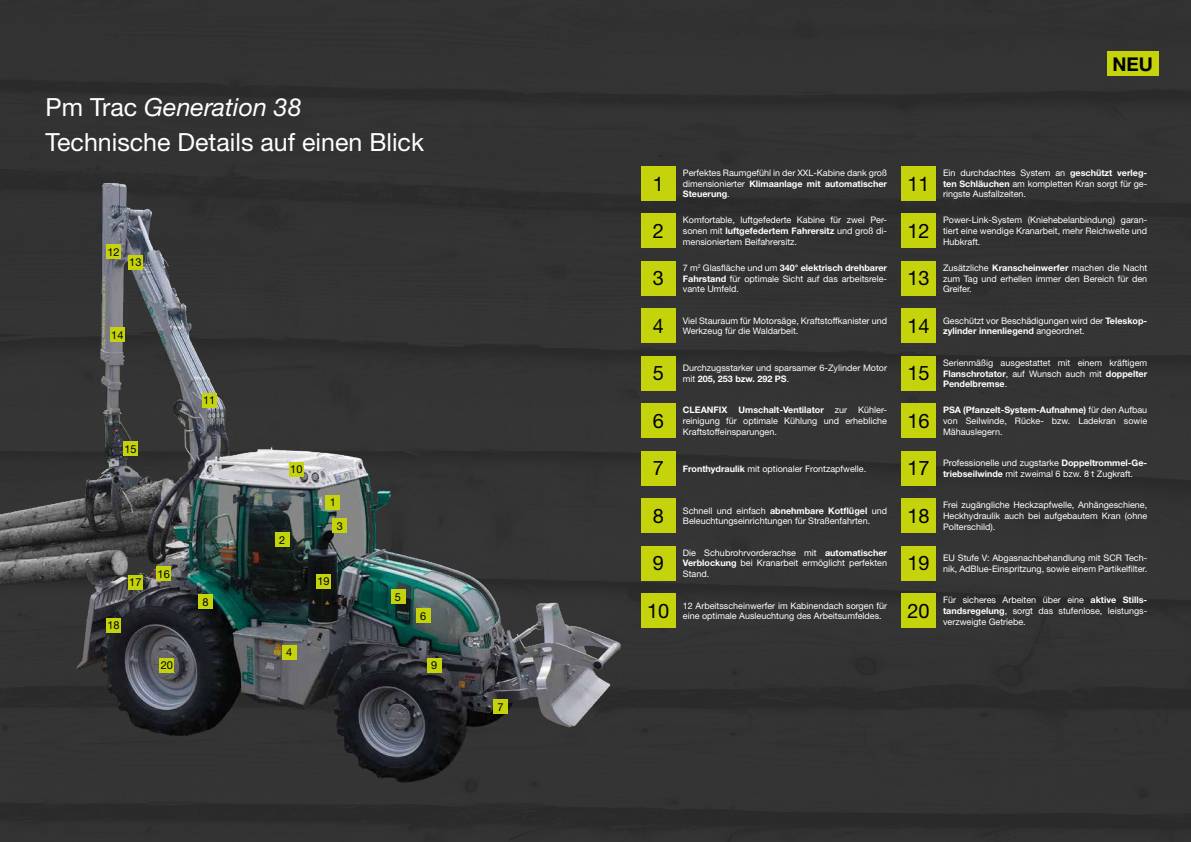
<style>
.page{position:relative;width:1191px;height:842px;background:#333}
.page>*{position:absolute;margin:0;border:0;box-sizing:border-box;transform-origin:0 0}
.t1{font:25px/35px "Helvetica Neue LT Pro";color:#fff}
.t2{font:20px "Helvetica Neue LT Pro";color:#000}
.t3{font:700 19px "Helvetica Neue LT Pro";color:#000}
.t4{font:11px "Helvetica Neue LT Pro";color:#000}
.t5{font:9px/10.8px "Helvetica Neue LT Pro";color:#fff;text-align:justify}
.s1{font-style:italic}
.s2{font-weight:700}
</style>
<div class="page">
<img style="left:0;top:171px;width:642px;height:620px">
<div style="left:1106px;top:51px;width:52px;height:25px;background:#c5d30d"></div>
<div style="left:641px;top:166px;width:34px;height:35px;background:#c5d30d"></div>
<div style="left:641px;top:214px;width:34px;height:34px;background:#c5d30d"></div>
<div style="left:641px;top:261px;width:34px;height:35px;background:#c5d30d"></div>
<div style="left:641px;top:309px;width:34px;height:34px;background:#c5d30d"></div>
<div style="left:641px;top:356px;width:34px;height:34px;background:#c5d30d"></div>
<div style="left:641px;top:404px;width:34px;height:34px;background:#c5d30d"></div>
<div style="left:641px;top:451px;width:34px;height:34px;background:#c5d30d"></div>
<div style="left:641px;top:498px;width:34px;height:35px;background:#c5d30d"></div>
<div style="left:641px;top:546px;width:34px;height:34px;background:#c5d30d"></div>
<div style="left:641px;top:593px;width:34px;height:35px;background:#c5d30d"></div>
<div style="left:901px;top:166px;width:34px;height:35px;background:#c5d30d"></div>
<div style="left:901px;top:214px;width:34px;height:34px;background:#c5d30d"></div>
<div style="left:901px;top:261px;width:34px;height:35px;background:#c5d30d"></div>
<div style="left:901px;top:309px;width:34px;height:34px;background:#c5d30d"></div>
<div style="left:901px;top:356px;width:34px;height:34px;background:#c5d30d"></div>
<div style="left:901px;top:404px;width:34px;height:34px;background:#c5d30d"></div>
<div style="left:901px;top:451px;width:34px;height:34px;background:#c5d30d"></div>
<div style="left:901px;top:498px;width:34px;height:35px;background:#c5d30d"></div>
<div style="left:901px;top:546px;width:34px;height:34px;background:#c5d30d"></div>
<div style="left:901px;top:593px;width:34px;height:35px;background:#c5d30d"></div>
<div style="left:326px;top:495px;width:14px;height:14px;background:#c5d30d"></div>
<div style="left:416px;top:609px;width:14px;height:14px;background:#c5d30d"></div>
<div style="left:157px;top:567px;width:14px;height:14px;background:#c5d30d"></div>
<div style="left:275px;top:533px;width:14px;height:14px;background:#c5d30d"></div>
<div style="left:493px;top:700px;width:15px;height:14px;background:#c5d30d"></div>
<div style="left:128px;top:575px;width:14px;height:14px;background:#c5d30d"></div>
<div style="left:106px;top:245px;width:15px;height:14px;background:#c5d30d"></div>
<div style="left:333px;top:519px;width:14px;height:14px;background:#c5d30d"></div>
<div style="left:198px;top:595px;width:14px;height:14px;background:#c5d30d"></div>
<div style="left:106px;top:618px;width:15px;height:14px;background:#c5d30d"></div>
<div style="left:282px;top:645px;width:14px;height:14px;background:#c5d30d"></div>
<div style="left:427px;top:658px;width:14px;height:14px;background:#c5d30d"></div>
<div style="left:316px;top:574px;width:14px;height:14px;background:#c5d30d"></div>
<div style="left:289px;top:462px;width:14px;height:15px;background:#c5d30d"></div>
<div style="left:160px;top:658px;width:14px;height:14px;background:#c5d30d"></div>
<div style="left:202px;top:393px;width:14px;height:14px;background:#c5d30d"></div>
<div style="left:128px;top:255px;width:14px;height:14px;background:#c5d30d"></div>
<div style="left:110px;top:328px;width:14px;height:14px;background:#c5d30d"></div>
<div style="left:391px;top:589px;width:14px;height:15px;background:#c5d30d"></div>
<div style="left:124px;top:442px;width:14px;height:14px;background:#c5d30d"></div>
<h1 class="t1" style="left:46px;top:89px;width:380px">Pm Trac <span class="s1">Generation 38<br></span>Technische Details auf einen Blick</h1>
<p class="t4" style="left:107px;top:245px;width:14px">12</p>
<p class="t4" style="left:129px;top:255px;width:14px">13</p>
<p class="t4" style="left:111px;top:328px;width:14px">14</p>
<p class="t4" style="left:124px;top:442px;width:14px">15</p>
<p class="t4" style="left:203px;top:393px;width:14px">11</p>
<p class="t4" style="left:129px;top:576px;width:14px">17</p>
<p class="t4" style="left:107px;top:618px;width:14px">18</p>
<p class="t4" style="left:158px;top:567px;width:14px">16</p>
<p class="t4" style="left:161px;top:658px;width:14px">20</p>
<p class="t4" style="left:202px;top:595px;width:8px">8</p>
<p class="t4" style="left:290px;top:463px;width:14px">10</p>
<p class="t4" style="left:279px;top:533px;width:8px">2</p>
<p class="t4" style="left:330px;top:495px;width:8px">1</p>
<p class="t4" style="left:337px;top:519px;width:8px">3</p>
<p class="t4" style="left:317px;top:574px;width:14px">19</p>
<p class="t4" style="left:286px;top:646px;width:8px">4</p>
<p class="t4" style="left:395px;top:590px;width:8px">5</p>
<p class="t4" style="left:420px;top:609px;width:8px">6</p>
<p class="t4" style="left:431px;top:659px;width:8px">9</p>
<p class="t4" style="left:497px;top:700px;width:8px">7</p>
<h3 class="t3" style="left:1112px;top:52px;width:42px">NEU</h3>
<h2 class="t2" style="left:652px;top:171px;width:13px">1</h2>
<h2 class="t2" style="left:652px;top:219px;width:13px">2</h2>
<h2 class="t2" style="left:652px;top:266px;width:13px">3</h2>
<h2 class="t2" style="left:652px;top:313px;width:13px">4</h2>
<h2 class="t2" style="left:652px;top:361px;width:13px">5</h2>
<h2 class="t2" style="left:652px;top:408px;width:13px">6</h2>
<h2 class="t2" style="left:652px;top:456px;width:13px">7</h2>
<h2 class="t2" style="left:652px;top:503px;width:13px">8</h2>
<h2 class="t2" style="left:652px;top:551px;width:13px">9</h2>
<h2 class="t2" style="left:647px;top:598px;width:24px">10</h2>
<p class="t5" style="left:683px;top:167px;width:206px">Perfektes Raumgefühl in der XXL-Kabine dank groß dimensionierter <span class="s2">Klimaanlage mit automatischer Steuerung</span>.</p>
<p class="t5" style="left:683px;top:214px;width:206px">Komfortable, luftgefederte Kabine für zwei Per&shy;sonen mit <span class="s2">luftgefedertem Fahrersitz</span> und groß di&shy;mensioniertem Beifahrersitz.</p>
<p class="t5" style="left:683px;top:262px;width:206px">7 m<sup>2</sup> Glasfläche und um <span class="s2">340° elektrisch drehbarer Fahrstand</span> für optimale Sicht auf das arbeitsrele&shy;vante Umfeld.</p>
<p class="t5" style="left:683px;top:315px;width:206px">Viel Stauraum für Motorsäge, Kraftstoffkanister und<br>Werkzeug für die Waldarbeit.</p>
<p class="t5" style="left:683px;top:362px;width:206px">Durchzugsstarker und sparsamer 6-Zylinder Motor mit <span class="s2">205, 253 bzw. 292 PS</span>.</p>
<p class="t5" style="left:683px;top:404px;width:206px"><span class="s2">CLEANFIX Umschalt-Ventilator</span> zur Kühler&shy;reinigung für optimale Kühlung und erhebliche Kraftstoffeinsparungen.</p>
<p class="t5" style="left:683px;top:463px;width:185px"><span class="s2">Fronthydraulik</span> mit optionaler Frontzapfwelle.</p>
<p class="t5" style="left:683px;top:505px;width:206px">Schnell und einfach <span class="s2">abnehmbare Kotflügel</span> und<br>Beleuchtungseinrichtungen für Straßenfahrten.</p>
<p class="t5" style="left:683px;top:547px;width:206px">Die Schubrohrvorderachse mit <span class="s2">automatischer Verblockung</span> bei Kranarbeit ermöglicht perfekten Stand.</p>
<p class="t5" style="left:683px;top:600px;width:206px">12 Arbeitsscheinwerfer im Kabinendach sorgen für eine optimale Ausleuchtung des Arbeitsumfeldes.</p>
<h2 class="t2" style="left:907px;top:171px;width:24px">11</h2>
<h2 class="t2" style="left:907px;top:219px;width:24px">12</h2>
<h2 class="t2" style="left:907px;top:266px;width:24px">13</h2>
<h2 class="t2" style="left:907px;top:313px;width:24px">14</h2>
<h2 class="t2" style="left:907px;top:361px;width:24px">15</h2>
<h2 class="t2" style="left:907px;top:408px;width:24px">16</h2>
<h2 class="t2" style="left:907px;top:456px;width:24px">17</h2>
<h2 class="t2" style="left:907px;top:503px;width:24px">18</h2>
<h2 class="t2" style="left:907px;top:551px;width:24px">19</h2>
<h2 class="t2" style="left:907px;top:598px;width:24px">20</h2>
<p class="t5" style="left:943px;top:167px;width:206px">Ein durchdachtes System an <span class="s2">geschützt verleg&shy;ten Schläuchen</span> am kompletten Kran sorgt für ge&shy;ringste Ausfallzeiten.</p>
<p class="t5" style="left:943px;top:214px;width:206px">Power-Link-System (Kniehebelanbindung) garan&shy;tiert eine wendige Kranarbeit, mehr Reichweite und Hubkraft.</p>
<p class="t5" style="left:943px;top:262px;width:206px">Zusätzliche <span class="s2">Kranscheinwerfer</span> machen die Nacht zum Tag und erhellen immer den Bereich für den Greifer.</p>
<p class="t5" style="left:943px;top:315px;width:206px">Geschützt vor Beschädigungen wird der <span class="s2">Teleskop&shy;zylinder innenliegend</span> angeordnet.</p>
<p class="t5" style="left:943px;top:357px;width:206px">Serienmäßig ausgestattet mit einem kräftigem <span class="s2">Flanschrotator</span>, auf Wunsch auch mit <span class="s2">doppelter Pendelbremse</span>.</p>
<p class="t5" style="left:943px;top:404px;width:206px"><span class="s2">PSA (Pfanzelt-System-Aufnahme)</span> für den Aufbau von Seilwinde, Rücke- bzw. Ladekran sowie Mähauslegern.</p>
<p class="t5" style="left:943px;top:457px;width:206px">Professionelle und zugstarke <span class="s2">Doppeltrommel-Ge&shy;triebseilwinde</span> mit zweimal 6 bzw. 8 t Zugkraft.</p>
<p class="t5" style="left:943px;top:499px;width:206px">Frei zugängliche Heckzapfwelle, Anhängeschiene, Heckhydraulik auch bei aufgebautem Kran (ohne Polterschild).</p>
<p class="t5" style="left:943px;top:552px;width:206px">EU Stufe V: Abgasnachbehandlung mit SCR Tech&shy;nik, AdBlue-Einspritzung, sowie einem Partikelfilter.</p>
<p class="t5" style="left:943px;top:594px;width:206px">Für sicheres Arbeiten über eine <span class="s2">aktive Stills&shy;tandsregelung</span>, sorgt das stufenlose, leistungs&shy;verzweigte Getriebe.</p>
</div>
